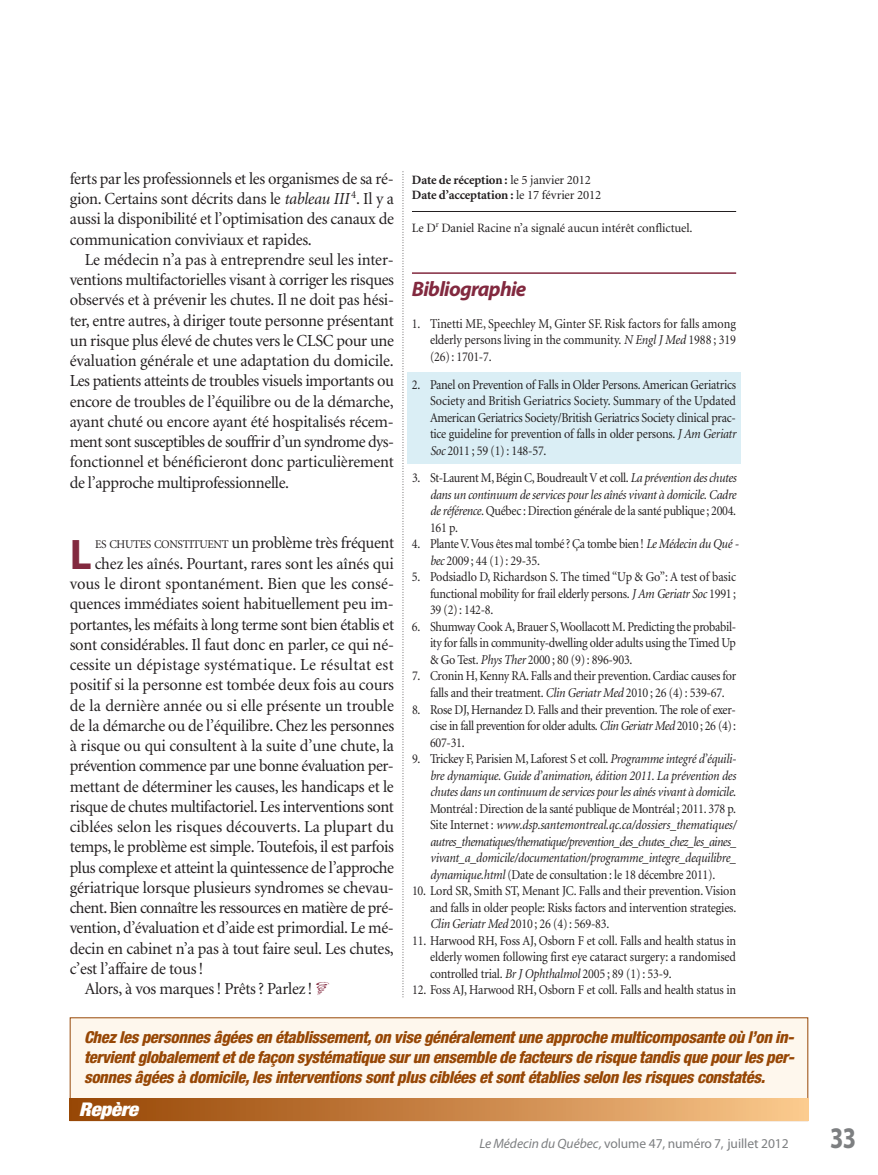
<style>
.page{position:relative;width:878px;height:1175px;background:#fff}
.page>*{position:absolute;margin:0;border:0;box-sizing:border-box;transform-origin:0 0}
.t1{font:700 42.9px "Myriad Pro";color:#82293f}
.t2{font:700 30px "Myriad Pro";color:#7d7f81;scale:.8 1}
.t3{font:italic 700 21px "Myriad Pro";letter-spacing:-.035em;color:#82293f}
.t4{font:italic 900 condensed 18.9px "Helvetica Neue";letter-spacing:-.015em;color:#fff;scale:1.11 1}
.t5{font:16.8px/20.2px "Minion";letter-spacing:-.015em;color:#231f20;text-align:justify}
.t6{font:16.8px "Minion";letter-spacing:-.035em;color:#231f20}
.t7{font:16.8px "Minion";letter-spacing:.015em;color:#231f20}
.t8{font:italic 800 condensed 16.5px/20.2px "Helvetica Neue";letter-spacing:-.02em;color:#974705;text-align:justify}
.t9{font:13.5px/16.5px "Minion";letter-spacing:-.02em;color:#231f20;text-align:justify;scale:.9 1}
.t10{font:italic 13.5px/16.5px "Minion";letter-spacing:-.015em;color:#231f20;scale:.9 1}
.t11{font:13.5px "Myriad Pro";letter-spacing:-.005em;color:#7d7f81}
.t12{font:700 12.75px/15px "Minion";letter-spacing:-.01em;color:#231f20}
.t13{font:12.75px "Minion";letter-spacing:-.01em;color:#231f20}
.s1{font-style:italic}
.s2{font-size:11.85px}
.s3{font-weight:400}
.s4{font-style:normal}
</style>
<div class="page">
<div style="left:407px;top:372px;width:333px;height:92px;background:#daeef5"></div>
<hr style="left:412px;top:211px;width:324px;height:1px;background:#231f20">
<hr style="left:412px;top:272px;width:324px;height:2px;background:#82293f">
<svg style="left:402px;top:172px;width:1px;height:826px"></svg>
<div style="left:70px;top:1018px;width:737px;height:102px;background:#fef7ed"></div>
<div style="left:70px;top:1098px;width:738px;height:22px;background:linear-gradient(to right,#954302,#fac68a)"></div>
<p class="t5" style="left:70px;top:170px;width:326px">ferts par les professionnels et les organismes de sa ré&shy;gion. Certains sont décrits dans le <span class="s1">tableau III</span> <sup>4</sup>. Il y a aussi la disponibilité et l’optimisation des canaux de communication conviviaux et rapides.</p>
<p class="t5" style="left:70px;top:251px;width:326px;text-indent:15px">Le médecin n’a pas à entreprendre seul les inter&shy;ventions multifactorielles visant à corriger les risques observés et à prévenir les chutes. Il ne doit pas hési&shy;ter, entre autres, à diriger toute personne présentant un risque plus élevé de chutes vers le CLSC pour une évaluation générale et une adaptation du domicile.<br>Les patients atteints de troubles visuels importants ou encore de troubles de l’équilibre ou de la démarche, ayant chuté ou encore ayant été hospitalisés récem&shy;ment sont susceptibles de souffrir d’un syndrome dys&shy;fonctionnel et bénéficieront donc particulièrement de l’approche multiprofessionnelle.</p>
<h1 class="t1" style="left:70px;top:538px;width:23px">L</h1>
<p class="t5" style="left:95px;top:534px;width:301px"><span class="s2">ES CHUTES CONSTITUENT</span> un problème très fréquent</p>
<p class="t5" style="left:95px;top:554px;width:301px">chez les aînés. Pourtant, rares sont les aînés qui</p>
<p class="t5" style="left:70px;top:575px;width:326px">vous le diront spontanément. Bien que les consé-</p>
<p class="t5" style="left:70px;top:595px;width:325px">quences immédiates soient habituellement peu im-</p>
<p class="t5" style="left:70px;top:615px;width:326px">portantes, les méfaits à long terme sont bien établis et</p>
<p class="t5" style="left:70px;top:635px;width:326px">sont considérables. Il faut donc en parler, ce qui né-</p>
<p class="t7" style="left:70px;top:658px;width:325px">cessite un dépistage systématique. Le résultat est</p>
<p class="t5" style="left:70px;top:676px;width:326px">positif si la personne est tombée deux fois au cours</p>
<p class="t5" style="left:70px;top:696px;width:325px">de la dernière année ou si elle présente un trouble</p>
<p class="t5" style="left:70px;top:716px;width:326px">de la démarche ou de l’équilibre. Chez les personnes</p>
<p class="t5" style="left:70px;top:737px;width:325px">à risque ou qui consultent à la suite d’une chute, la</p>
<p class="t5" style="left:70px;top:757px;width:325px">prévention commence par une bonne évaluation per-</p>
<p class="t5" style="left:70px;top:777px;width:325px">mettant de déterminer les causes, les handicaps et le</p>
<p class="t5" style="left:70px;top:797px;width:325px">risque de chutes multifactoriel. Les interventions sont</p>
<p class="t5" style="left:70px;top:818px;width:326px">ciblées selon les risques découverts. La plupart du</p>
<p class="t5" style="left:70px;top:838px;width:325px">temps, le problème est simple. Toutefois, il est parfois</p>
<p class="t5" style="left:70px;top:858px;width:326px">plus complexe et atteint la quintessence de l’approche</p>
<p class="t5" style="left:70px;top:878px;width:325px">gériatrique lorsque plusieurs syndromes se chevau-</p>
<p class="t6" style="left:70px;top:901px;width:325px">chent. Bien connaître les ressources en matière de pré-</p>
<p class="t5" style="left:70px;top:919px;width:325px">vention, d’évaluation et d’aide est primordial. Le mé-</p>
<p class="t5" style="left:70px;top:939px;width:325px">decin en cabinet n’a pas à tout faire seul. Les chutes,</p>
<p class="t5" style="left:70px;top:959px;width:135px">c’est l’affaire de tous !</p>
<p class="t5" style="left:85px;top:980px;width:229px">Alors, à vos marques ! Prêts ? Parlez !</p>
<p class="t12" style="left:412px;top:173px;width:191px">Date de réception : <span class="s3">le 5 janvier 2012<br></span>Date d’acceptation : <span class="s3">le 17 février 2012</span></p>
<p class="t13" style="left:412px;top:223px;width:282px">Le D<sup>r</sup> Daniel Racine n’a signalé aucun intérêt conflictuel.</p>
<p class="t3" style="left:412px;top:281px;width:116px">Bibliographie</p>
<p class="t9" style="left:430px;top:316px;width:341px;text-indent:-18px">1. Tinetti ME, Speechley M, Ginter SF. Risk factors for falls among elder ly persons living in the community. <span class="s1">N Engl J Med</span> 1988 ; 319 (26) : 1701-7.</p>
<p class="t9" style="left:430px;top:377px;width:342px;text-indent:-18px">2. Panel on Prevention of Falls in Older Persons. American Geriatrics Society and British Geriatrics Society. Summary of the Updated American Geriatrics Society/British Geriatrics Society clinical prac&shy;tice guideline for prevention of falls in older persons. <span class="s1">J Am Geriatr Soc</span> 2011 ; 59 (1) : 148-57.</p>
<p class="t9" style="left:430px;top:471px;width:342px;text-indent:-18px">3. St-Laurent M, Bégin C, Boudreault V et coll. <span class="s1">La prévention des chutes dans un continuum de services pour les aînés vivant à domicile. Cadre de référence.</span> Québec : Direction générale de la santé publique ; 2004.<br>161 p.</p>
<p class="t9" style="left:430px;top:537px;width:345px;text-indent:-18px">4. Plante V. Vous êtes mal tombé ? Ça tombe bien ! <span class="s1">Le Médecin du Qué - bec</span> 2009 ; 44 (1) : 29-35.</p>
<p class="t9" style="left:430px;top:570px;width:341px;text-indent:-18px">5. Podsiadlo D, Richardson S. The timed “Up &amp; Go”: A test of basic functional mobility for frail elderly persons. <span class="s1">J Am Geriatr Soc</span> 1991 ; 39 (2) : 142-8.</p>
<p class="t9" style="left:430px;top:619px;width:342px;text-indent:-18px">6. Shumway Cook A, Brauer S, Woollacott M. Predicting the probabil&shy;ity for falls in community-dwelling older adults using the Timed Up &amp; Go Test. <span class="s1">Phys Ther</span> 2000 ; 80 (9) : 896-903.</p>
<p class="t9" style="left:412px;top:669px;width:362px;text-align:center">7. Cronin H, Kenny RA. Falls and their prevention. Cardiac causes for falls and their treatment. <span class="s1">Clin Geriatr Med</span> 2010 ; 26 (4) : 539-67.</p>
<p class="t9" style="left:430px;top:702px;width:342px;text-indent:-18px">8. Rose DJ, Hernandez D. Falls and their prevention. The role of exer&shy;cise in fall prevention for older adults. <span class="s1">Clin Geriatr Med</span> 2010 ; 26 (4) :<br>607-31.</p>
<p class="t10" style="left:430px;top:751px;width:342px;text-indent:-18px"><span class="s4">9. Trickey F, Parisien M, Laforest S et coll.</span> Programme integré d’équili&shy;bre dynamique. Guide d’animation, édition 2011. La prévention des chutes dans un continuum de services pour les aînés vivant à domicile<span class="s4">.<br>Montréal : Direction de la santé publique de Montréal ; 2011. 378 p.<br>Site Internet :</span> www.dsp.santemontreal.qc.ca/dossiers_thematiques/ autres_thematiques/thematique/prevention_des_chutes_chez_les_aines_ vivant_a_domicile/documentation/programme_integre_dequilibre_ dynamique.html <span class="s4">(Date de consultation : le 18 décembre 2011).</span></p>
<p class="t9" style="left:430px;top:883px;width:342px;text-indent:-18px">10. Lord SR, Smith ST, Menant JC. Falls and their prevention. Vision and falls in older people: Risks factors and intervention strategies.<br><span class="s1">Clin Geriatr Med</span> 2010 ; 26 (4) : 569-83.</p>
<p class="t9" style="left:430px;top:933px;width:341px;text-indent:-18px">11. Harwood RH, Foss AJ, Osborn F et coll. Falls and health status in elderly women following first eye cataract surgery: a randomised controlled trial. <span class="s1">Br J Ophthalmol</span> 2005 ; 89 (1) : 53-9.</p>
<p class="t9" style="left:412px;top:982px;width:361px">12. Foss AJ, Harwood RH, Osborn F et coll. Falls and health status in</p>
<p class="t8" style="left:84px;top:1028px;width:709px">Chez les personnes âgées en établissement, on vise généralement une approche multicomposante où l’on in&shy;tervient globalement et de façon systématique sur un ensemble de facteurs de risque tandis que pour les per&shy;sonnes âgées à domicile, les interventions sont plus ciblées et sont établies selon les risques constatés.</p>
<p class="t4" style="left:79px;top:1102px;width:55px">Repère</p>
<p class="t11" style="left:479px;top:1138px;width:311px"><span class="s1">Le Médecin du Québec,</span> volume 47, numéro 7, juillet 2012</p>
<h2 class="t2" style="left:830px;top:1126px;width:34px">33</h2>
</div>
